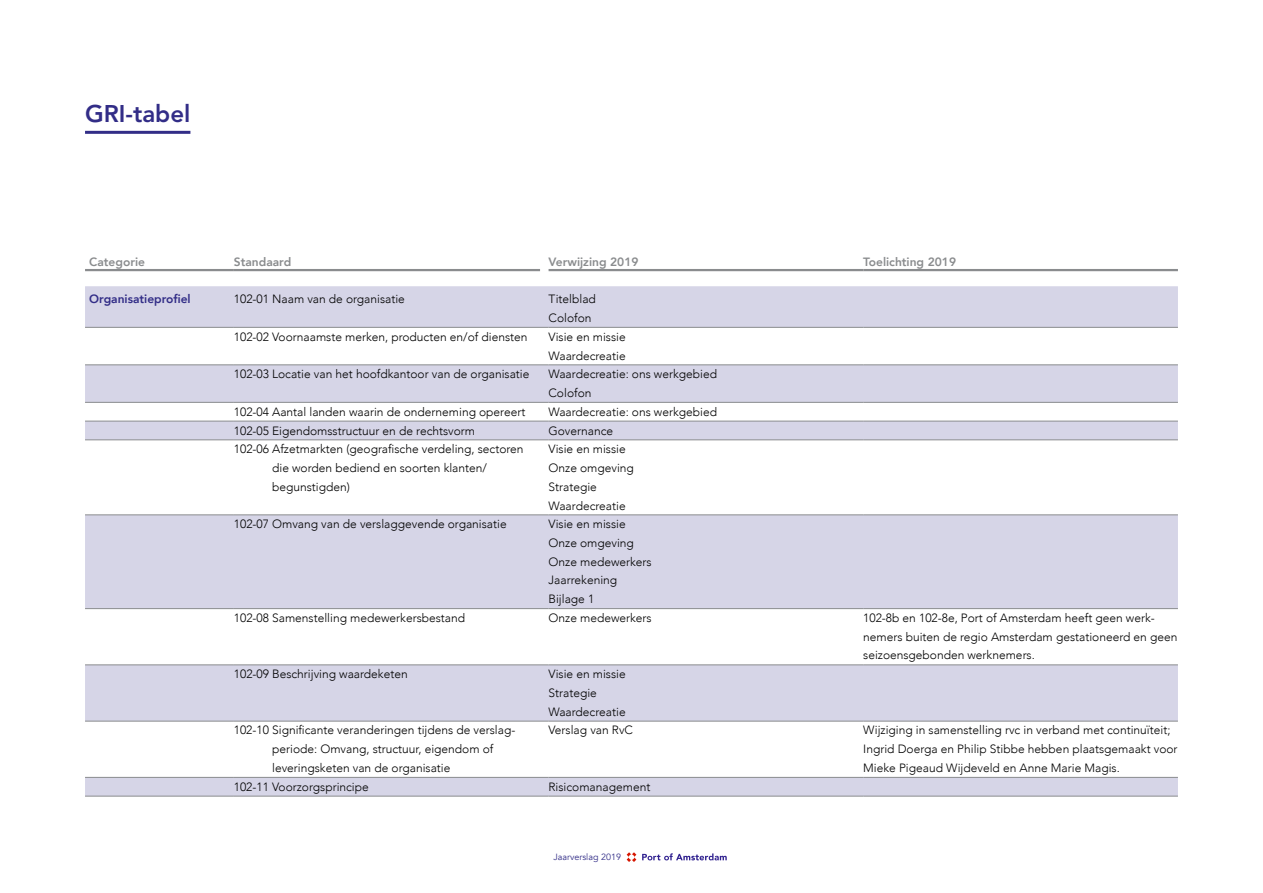
<style>
.page{position:relative;width:1263px;height:893px;background:#fff}
.page>*{position:absolute;margin:0;border:0;box-sizing:border-box;transform-origin:0 0}
.t1{font:800 24px "Avenir LT Std";color:#322d87}
.t2{font:300 12px/18.8px "Avenir";color:#000}
.t3{font:800 12px "Avenir";color:#8a8c8e}
.t4{font:800 12px "Avenir";color:#322d87}
.t5{font:9px "Avenir";color:#322d87}
</style>
<div class="page">
<svg style="left:627px;top:852px;width:9px;height:10px"></svg>
<svg style="left:642px;top:853px;width:85px;height:7px"></svg>
<hr style="left:85px;top:131px;width:105px;height:3px;background:#322d87">
<svg style="left:85px;top:286px;width:1093px;height:510px;fill:#d6d5e7"></svg>
<hr style="left:85px;top:327px;width:149px;height:1px;background:#8a8c8e">
<hr style="left:234px;top:327px;width:315px;height:1px;background:#8a8c8e">
<hr style="left:549px;top:327px;width:314px;height:1px;background:#8a8c8e">
<hr style="left:863px;top:327px;width:315px;height:1px;background:#8a8c8e">
<hr style="left:85px;top:365px;width:149px;height:1px;background:#8a8c8e">
<hr style="left:234px;top:365px;width:315px;height:1px;background:#8a8c8e">
<hr style="left:549px;top:365px;width:314px;height:1px;background:#8a8c8e">
<hr style="left:863px;top:365px;width:315px;height:1px;background:#8a8c8e">
<hr style="left:85px;top:402px;width:149px;height:1px;background:#8a8c8e">
<hr style="left:234px;top:402px;width:315px;height:1px;background:#8a8c8e">
<hr style="left:549px;top:402px;width:314px;height:1px;background:#8a8c8e">
<hr style="left:863px;top:402px;width:315px;height:1px;background:#8a8c8e">
<hr style="left:85px;top:421px;width:149px;height:1px;background:#8a8c8e">
<hr style="left:234px;top:421px;width:315px;height:1px;background:#8a8c8e">
<hr style="left:549px;top:421px;width:314px;height:1px;background:#8a8c8e">
<hr style="left:863px;top:421px;width:315px;height:1px;background:#8a8c8e">
<hr style="left:85px;top:440px;width:149px;height:1px;background:#8a8c8e">
<hr style="left:234px;top:440px;width:315px;height:1px;background:#8a8c8e">
<hr style="left:549px;top:440px;width:314px;height:1px;background:#8a8c8e">
<hr style="left:863px;top:440px;width:315px;height:1px;background:#8a8c8e">
<hr style="left:85px;top:515px;width:149px;height:1px;background:#8a8c8e">
<hr style="left:234px;top:515px;width:315px;height:1px;background:#8a8c8e">
<hr style="left:549px;top:515px;width:314px;height:1px;background:#8a8c8e">
<hr style="left:863px;top:515px;width:315px;height:1px;background:#8a8c8e">
<hr style="left:85px;top:608px;width:149px;height:1px;background:#8a8c8e">
<hr style="left:234px;top:608px;width:315px;height:1px;background:#8a8c8e">
<hr style="left:549px;top:608px;width:314px;height:1px;background:#8a8c8e">
<hr style="left:863px;top:608px;width:315px;height:1px;background:#8a8c8e">
<hr style="left:85px;top:665px;width:149px;height:1px;background:#8a8c8e">
<hr style="left:234px;top:665px;width:315px;height:1px;background:#8a8c8e">
<hr style="left:549px;top:665px;width:314px;height:1px;background:#8a8c8e">
<hr style="left:863px;top:665px;width:315px;height:1px;background:#8a8c8e">
<hr style="left:85px;top:721px;width:149px;height:1px;background:#8a8c8e">
<hr style="left:234px;top:721px;width:315px;height:1px;background:#8a8c8e">
<hr style="left:549px;top:721px;width:314px;height:1px;background:#8a8c8e">
<hr style="left:863px;top:721px;width:315px;height:1px;background:#8a8c8e">
<hr style="left:85px;top:777px;width:149px;height:1px;background:#8a8c8e">
<hr style="left:234px;top:777px;width:315px;height:1px;background:#8a8c8e">
<hr style="left:549px;top:777px;width:314px;height:1px;background:#8a8c8e">
<hr style="left:863px;top:777px;width:315px;height:1px;background:#8a8c8e">
<hr style="left:85px;top:796px;width:149px;height:1px;background:#8a8c8e">
<hr style="left:234px;top:796px;width:315px;height:1px;background:#8a8c8e">
<hr style="left:549px;top:796px;width:314px;height:1px;background:#8a8c8e">
<hr style="left:863px;top:796px;width:315px;height:1px;background:#8a8c8e">
<hr style="left:85px;top:269px;width:149px;height:2px;background:#8a8c8e">
<hr style="left:234px;top:269px;width:306px;height:2px;background:#8a8c8e">
<hr style="left:549px;top:269px;width:314px;height:2px;background:#8a8c8e">
<hr style="left:863px;top:269px;width:315px;height:2px;background:#8a8c8e">
<h1 class="t1" style="left:85px;top:100px;width:107px">GRI-tabel</h1>
<p class="t3" style="left:89px;top:252px;width:57px">Categorie</p>
<p class="t3" style="left:234px;top:252px;width:59px">Standaard</p>
<p class="t3" style="left:549px;top:252px;width:92px">Verwijzing 2019</p>
<p class="t3" style="left:863px;top:252px;width:94px">Toelichting 2019</p>
<p class="t4" style="left:89px;top:290px;width:103px">Organisatieprofiel</p>
<p class="t2" style="left:234px;top:290px;width:173px">102-01 Naam van de organisatie</p>
<p class="t2" style="left:548px;top:290px;width:49px">Titelblad<br>Colofon</p>
<p class="t2" style="left:234px;top:327px;width:295px">102-02 Voornaamste merken, producten en/of diensten</p>
<p class="t2" style="left:548px;top:327px;width:79px">Visie en missie<br>Waardecreatie</p>
<p class="t2" style="left:234px;top:365px;width:297px">102-03 Locatie van het hoofdkantoor van de organisatie</p>
<p class="t2" style="left:548px;top:365px;width:170px">Waardecreatie: ons werkgebied<br>Colofon</p>
<p class="t2" style="left:234px;top:402px;width:293px">102-04 Aantal landen waarin de onderneming opereert</p>
<p class="t2" style="left:548px;top:402px;width:170px">Waardecreatie: ons werkgebied</p>
<p class="t2" style="left:234px;top:421px;width:243px">102-05 Eigendomsstructuur en de rechtsvorm</p>
<p class="t2" style="left:548px;top:421px;width:66px">Governance</p>
<p class="t2" style="left:272px;top:440px;width:253px;text-indent:-38px">102-06 Afzetmarkten (geografische verdeling, sectoren die worden bediend en soorten klanten/ begunstigden)</p>
<p class="t2" style="left:548px;top:440px;width:87px">Visie en missie<br>Onze omgeving<br>Strategie<br>Waardecreatie</p>
<p class="t2" style="left:234px;top:515px;width:274px">102-07 Omvang van de verslaggevende organisatie</p>
<p class="t2" style="left:548px;top:515px;width:105px">Visie en missie<br>Onze omgeving<br>Onze medewerkers<br>Jaarrekening<br>Bijlage 1</p>
<p class="t2" style="left:234px;top:608px;width:233px">102-08 Samenstelling medewerkersbestand</p>
<p class="t2" style="left:548px;top:608px;width:105px">Onze medewerkers</p>
<p class="t2" style="left:863px;top:608px;width:316px">102-8b en 102-8e, Port of Amsterdam heeft geen werk&shy;nemers buiten de regio Amsterdam gestationeerd en geen seizoensgebonden werknemers.</p>
<p class="t2" style="left:234px;top:665px;width:175px">102-09 Beschrijving waardeketen</p>
<p class="t2" style="left:548px;top:665px;width:79px">Visie en missie<br>Strategie<br>Waardecreatie</p>
<p class="t2" style="left:272px;top:721px;width:244px;text-indent:-38px">102-10 Significante veranderingen tijdens de verslag&shy;periode: Omvang, structuur, eigendom of leveringsketen van de organisatie</p>
<p class="t2" style="left:548px;top:721px;width:86px">Verslag van RvC</p>
<p class="t2" style="left:863px;top:721px;width:316px">Wijziging in samenstelling rvc in verband met continuïteit;<br>Ingrid Doerga en Philip Stibbe hebben plaatsgemaakt voor<br>Mieke Pigeaud Wijdeveld en Anne Marie Magis.</p>
<p class="t2" style="left:234px;top:777px;width:137px">102-11 Voorzorgsprincipe</p>
<p class="t2" style="left:548px;top:777px;width:103px">Risicomanagement</p>
<p class="t5" style="left:553px;top:852px;width:69px">Jaarverslag 2019</p>
</div>
